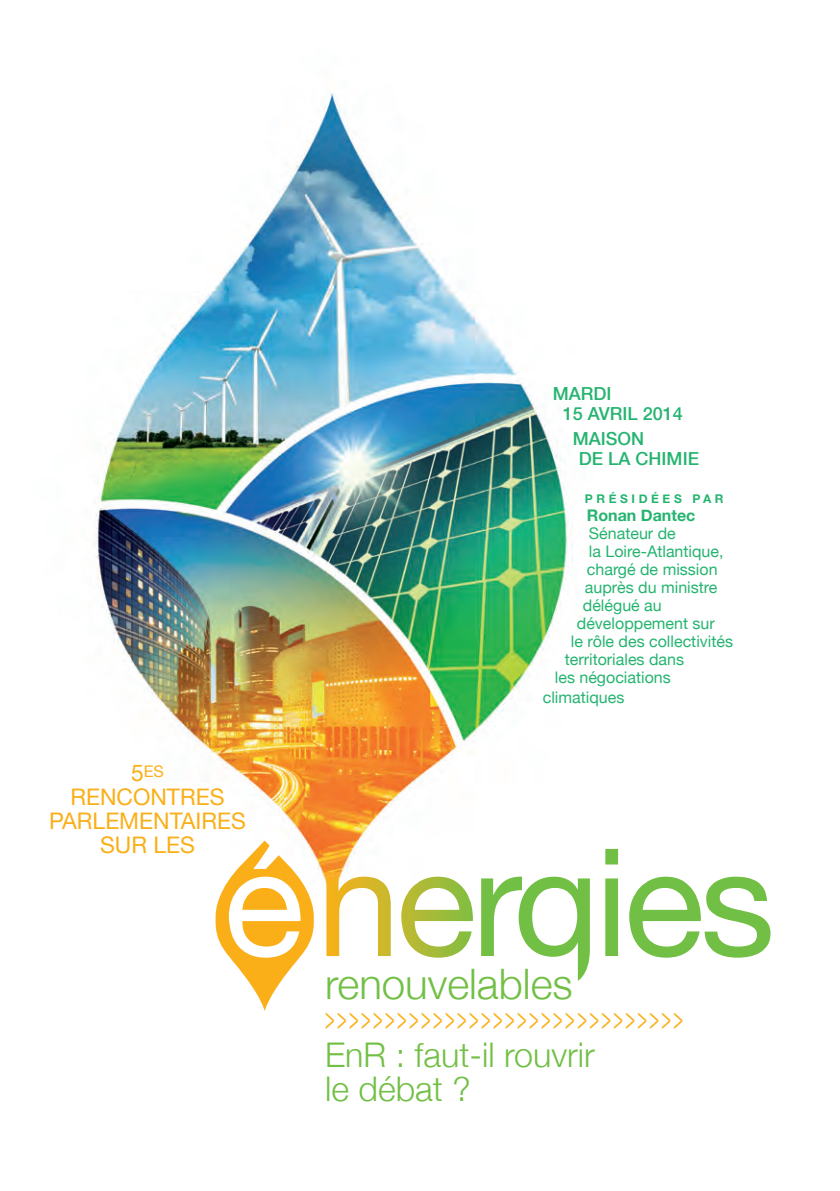
<style>
.page{position:relative;width:840px;height:1191px;background:#fff}
.page>*{position:absolute;margin:0;border:0;box-sizing:border-box;transform-origin:0 0}
.t1{font:300 42px "Helvetica Neue";color:#71bf44}
.t2{font:300 34px "Helvetica Neue";color:#71bf44}
.t3{font:32px "Helvetica Neue";color:#faaf18;scale:.5 1}
.t4{font:22.8px "Helvetica Neue";color:#faaf18}
.t5{font:500 18px/20px "Helvetica Neue";color:#25b470}
.t6{font:16px "Helvetica Neue";color:#25b470}
.t7{font:700 16px "Helvetica Neue";color:#25b470}
.t8{font:16px "Helvetica Neue";color:#faaf18}
.t9{font:700 12px "Helvetica Neue";letter-spacing:.3em;color:#25b470}
.s1{font-size:22.8px}
</style>
<div class="page">
<img style="left:95px;top:92px;width:676px;height:864px">
<svg style="left:215px;top:829px;width:99px;height:182px"></svg>
<svg style="left:401px;top:849px;width:369px;height:132px"></svg>
<p class="t8" style="left:131px;top:761px;width:34px"><span class="s1">5</span>ES</p>
<p class="t4" style="left:70px;top:783px;width:155px">RENCONTRES</p>
<p class="t4" style="left:49px;top:807px;width:198px">PARLEMENTAIRES</p>
<p class="t4" style="left:100px;top:831px;width:96px">SUR LES</p>
<p class="t5" style="left:552px;top:383px;width:60px">MARDI</p>
<p class="t5" style="left:562px;top:403px;width:121px">15 AVRIL 2014</p>
<p class="t5" style="left:578px;top:428px;width:122px;text-indent:-6px">MAISON<br>DE LA CHIMIE</p>
<p class="t9" style="left:584px;top:491px;width:140px">PRÉSIDÉES PAR</p>
<p class="t7" style="left:586px;top:505px;width:110px">Ronan Dantec</p>
<p class="t6" style="left:588px;top:524px;width:88px">Sénateur de</p>
<p class="t6" style="left:588px;top:542px;width:136px">la Loire-Atlantique,</p>
<p class="t6" style="left:586px;top:560px;width:132px">chargé de mission</p>
<p class="t6" style="left:584px;top:578px;width:134px">auprès du ministre</p>
<p class="t6" style="left:582px;top:596px;width:80px">délégué au</p>
<p class="t6" style="left:576px;top:614px;width:139px">développement sur</p>
<p class="t6" style="left:570px;top:632px;width:164px">le rôle des collectivités</p>
<p class="t6" style="left:564px;top:650px;width:121px">territoriales dans</p>
<p class="t6" style="left:554px;top:668px;width:117px">les négociations</p>
<p class="t6" style="left:542px;top:688px;width:83px">climatiques</p>
<p class="t1" style="left:325px;top:958px;width:249px">renouvelables</p>
<p class="t3" style="left:325px;top:998px;width:717px">&gt;&gt;&gt;&gt;&gt;&gt;&gt;&gt;&gt;&gt;&gt;&gt;&gt;&gt;&gt;&gt;&gt;&gt;&gt;&gt;&gt;&gt;&gt;&gt;&gt;&gt;&gt;&gt;&gt;&gt;</p>
<p class="t2" style="left:325px;top:1034px;width:271px">EnR : faut-il rouvrir</p>
<p class="t2" style="left:325px;top:1068px;width:147px">le débat ?</p>
</div>
